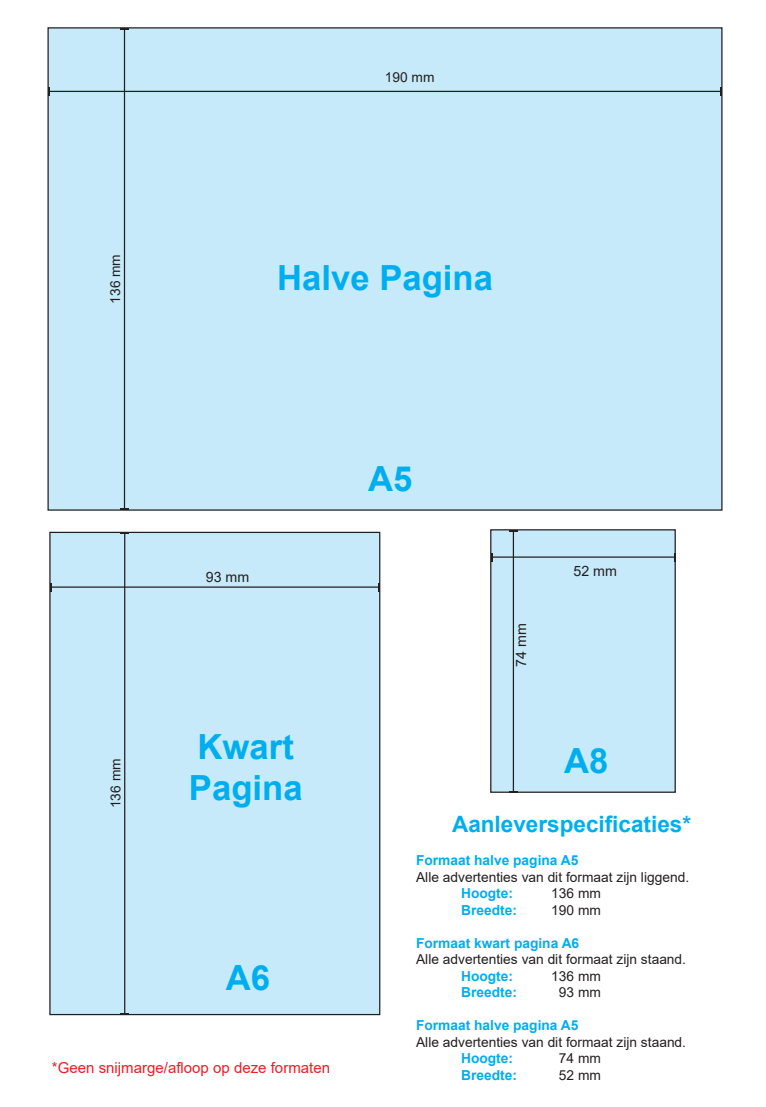
<style>
.page{position:relative;width:766px;height:1107px;background:#fff}
.page>*{position:absolute;margin:0;border:0;box-sizing:border-box;transform-origin:0 0}
.t1{font:700 34.62px/41.5px "Arial";color:#00aeef}
.t2{font:700 22.5px "Arial";color:#00aeef}
.t3{font:15px "Arial";color:#ee1d23}
.t4{font:14.25px "Arial";color:#231f20}
.t5{font:13.75px "Arial";color:#231f20}
.t6{font:700 13.75px "Arial";color:#00aeef}
</style>
<div class="page">
<div style="left:490px;top:529px;width:185px;height:263px;background:#c6eafa;border:1px solid #231f20"></div>
<hr style="left:491px;top:556px;width:183px;height:1px;background:#231f20">
<svg style="left:673px;top:553px;width:2px;height:8px"></svg>
<div style="left:47px;top:27px;width:675px;height:483px;background:#c6eafa;border:1px solid #231f20"></div>
<div style="left:49px;top:531px;width:331px;height:484px;background:#c6eafa;border:1px solid #231f20"></div>
<hr style="left:49px;top:91px;width:672px;height:1px;background:#231f20">
<svg style="left:720px;top:87px;width:2px;height:8px"></svg>
<hr style="left:51px;top:586px;width:328px;height:1px;background:#231f20">
<hr style="left:124px;top:533px;width:1px;height:480px;background:#231f20">
<hr style="left:124px;top:28px;width:1px;height:481px;background:#231f20">
<hr style="left:512px;top:530px;width:2px;height:261px;background:#231f20">
<p class="t5" style="left:106px;top:304px;width:51px;rotate:-90deg">136 mm</p>
<p class="t5" style="left:106px;top:808px;width:51px;rotate:-90deg">136 mm</p>
<p class="t5" style="left:385px;top:67px;width:51px">190 mm</p>
<h1 class="t1" style="left:277px;top:257px;width:217px">Halve Pagina</h1>
<p class="t4" style="left:206px;top:567px;width:45px">93 mm</p>
<h1 class="t1" style="left:189px;top:726px;width:115px">Kwart<br>Pagina</h1>
<h1 class="t1" style="left:368px;top:458px;width:46px">A5</h1>
<p class="t4" style="left:511px;top:666px;width:45px;rotate:-90deg">74 mm</p>
<p class="t4" style="left:573px;top:561px;width:45px">52 mm</p>
<h1 class="t1" style="left:564px;top:740px;width:46px">A8</h1>
<h1 class="t1" style="left:226px;top:957px;width:46px">A6</h1>
<p class="t3" style="left:52px;top:1056px;width:279px">*Geen snijmarge/afloop op deze formaten</p>
<h2 class="t2" style="left:452px;top:808px;width:240px">Aanleverspecificaties*</h2>
<p class="t6" style="left:416px;top:850px;width:164px">Formaat halve pagina A5</p>
<p class="t5" style="left:416px;top:867px;width:274px">Alle advertenties van dit formaat zijn liggend.</p>
<p class="t6" style="left:461px;top:883px;width:53px">Hoogte:</p>
<p class="t5" style="left:551px;top:884px;width:51px">136 mm</p>
<p class="t6" style="left:461px;top:900px;width:57px">Breedte:</p>
<p class="t5" style="left:551px;top:900px;width:51px">190 mm</p>
<p class="t6" style="left:416px;top:933px;width:165px">Formaat kwart pagina A6</p>
<p class="t5" style="left:416px;top:950px;width:271px">Alle advertenties van dit formaat zijn staand.</p>
<p class="t6" style="left:461px;top:966px;width:53px">Hoogte:</p>
<p class="t5" style="left:551px;top:966px;width:51px">136 mm</p>
<p class="t6" style="left:461px;top:982px;width:57px">Breedte:</p>
<p class="t5" style="left:558px;top:983px;width:44px">93 mm</p>
<p class="t6" style="left:416px;top:1015px;width:164px">Formaat halve pagina A5</p>
<p class="t5" style="left:416px;top:1032px;width:271px">Alle advertenties van dit formaat zijn staand.</p>
<p class="t6" style="left:461px;top:1048px;width:53px">Hoogte:</p>
<p class="t5" style="left:558px;top:1049px;width:44px">74 mm</p>
<p class="t6" style="left:461px;top:1065px;width:57px">Breedte:</p>
<p class="t5" style="left:558px;top:1065px;width:44px">52 mm</p>
</div>
